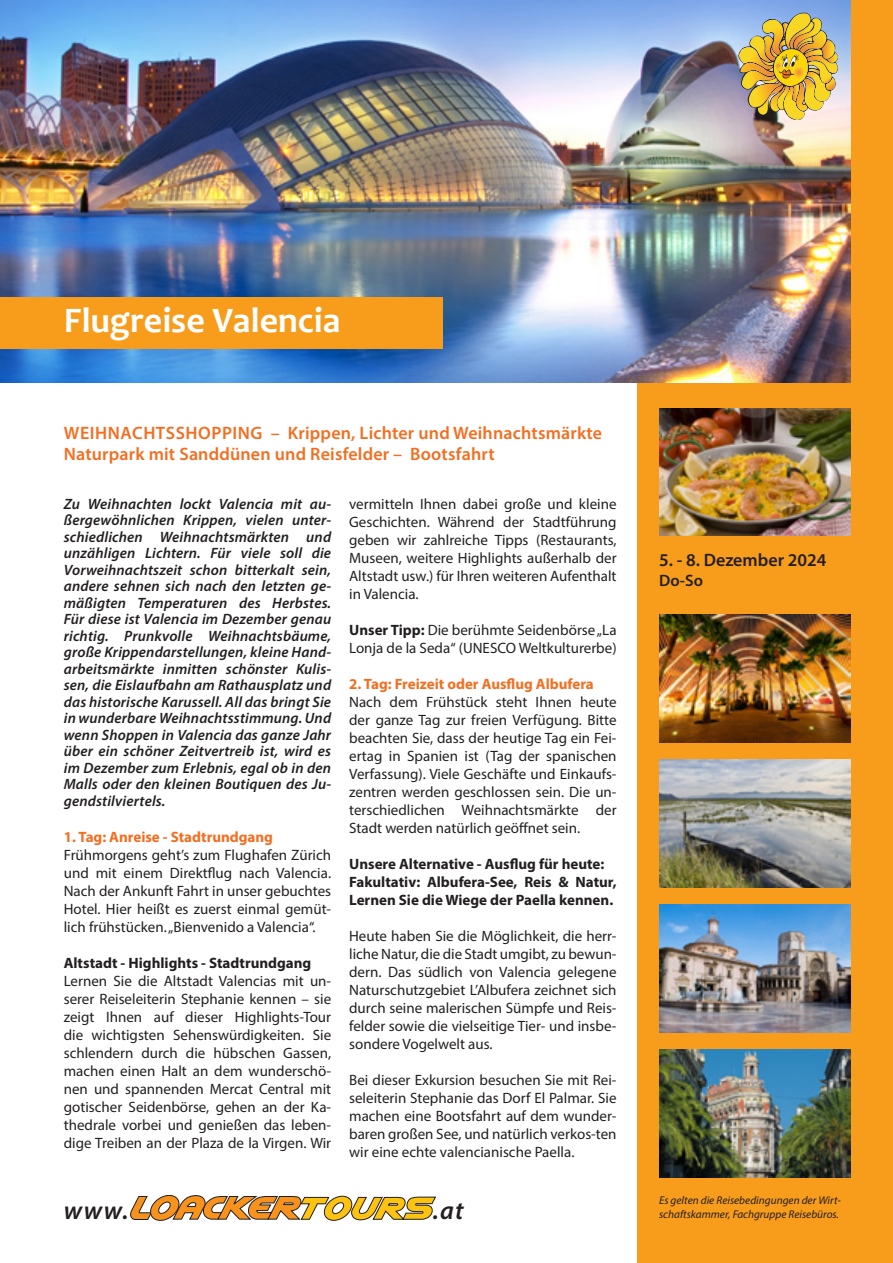
<style>
.page{position:relative;width:893px;height:1263px;background:#fff}
.page>*{position:absolute;margin:0;border:0;box-sizing:border-box;transform-origin:0 0}
.Hauptüberschrift_1{font:700 36px "Candara";color:#fff}
.t1{font:italic 600 25.5px "Myriad Pro";color:#231f20}
.t2{font:600 18px "Myriad Pro";letter-spacing:.01em;color:#f36e21}
.t3{font:600 18px "Myriad Pro";color:#231f20}
.t4{font:600 16.5px "Myriad Pro";color:#231f20}
.t5{font:15px/18px "Myriad Pro";color:#231f20;text-align:justify}
.t6{font:italic 600 15px/16.5px "Myriad Pro";letter-spacing:.01em;color:#231f20;text-align:justify}
.t7{font:700 15px/18px "Myriad Pro";color:#231f20}
.t8{font:700 15px "Myriad Pro";color:#f36e21}
.t9{font:italic 11.25px/13.5px "Myriad Pro";color:#231f20}
.s1{font-weight:700}
</style>
<div class="page">
<div style="left:638px;top:0;width:255px;height:1263px;background:#f89c1c"></div>
<img style="left:0;top:0;width:850px;height:383px">
<svg style="left:130px;top:1195px;width:306px;height:26px"></svg>
<div style="left:0;top:298px;width:442px;height:51px;background:#f89c1c"></div>
<img style="left:659px;top:408px;width:191px;height:128px">
<img style="left:659px;top:614px;width:191px;height:128px">
<img style="left:659px;top:760px;width:191px;height:127px">
<img style="left:659px;top:905px;width:191px;height:127px">
<img style="left:659px;top:1050px;width:191px;height:127px">
<img style="left:738px;top:13px;width:100px;height:107px">
<p class="Hauptüberschrift_1" style="left:64px;top:298px;width:278px">Flugreise Valencia</p>
<p class="t2" style="left:64px;top:421px;width:540px">WEIHNACHTSSHOPPING – Krippen, Lichter und Weihnachtsmärkte</p>
<p class="t2" style="left:64px;top:443px;width:433px">Naturpark mit Sanddünen und Reisfelder – Bootsfahrt</p>
<p class="t6" style="left:64px;top:495px;width:269px">Zu Weihnachten lockt Valencia mit au&shy;ßergewöhnlichen Krippen, vielen unter&shy;schiedlichen Weihnachtsmärkten und unzähligen Lichtern. Für viele soll die Vorweihnachtszeit schon bitterkalt sein, andere sehnen sich nach den letzten ge&shy;mäßigten Temperaturen des Herbstes.<br>Für diese ist Valencia im Dezember genau richtig. Prunkvolle Weihnachtsbäume, große Krippendarstellungen, kleine Hand&shy;arbeitsmärkte inmitten schönster Kulis&shy;sen, die Eislaufbahn am Rathausplatz und das historische Karussell. All das bringt Sie in wunderbare Weihnachtsstimmung. Und wenn Shoppen in Valencia das ganze Jahr über ein schöner Zeitvertreib ist, wird es im Dezember zum Erlebnis, egal ob in den Malls oder den kleinen Boutiquen des Ju&shy;gendstilviertels.</p>
<p class="t8" style="left:64px;top:827px;width:211px">1. Tag: Anreise - Stadtrundgang</p>
<p class="t5" style="left:64px;top:845px;width:269px">Frühmorgens geht’s zum Flughafen Zürich und mit einem Direktflug nach Valencia.<br>Nach der Ankunft Fahrt in unser gebuchtes Hotel. Hier heißt es zuerst einmal gemüt&shy;lich frühstücken. „Bienvenido a Valencia“.</p>
<p class="t7" style="left:64px;top:953px;width:249px">Altstadt - Highlights - Stadtrundgang</p>
<p class="t5" style="left:64px;top:971px;width:269px">Lernen Sie die Altstadt Valencias mit un&shy;serer Reiseleiterin Stephanie kennen – sie zeigt Ihnen auf dieser Highlights-Tour die wichtigsten Sehenswürdigkeiten. Sie schlendern durch die hübschen Gassen, machen einen Halt an dem wunderschö&shy;nen und spannenden Mercat Central mit gotischer Seidenbörse, gehen an der Ka&shy;thedrale vorbei und genießen das leben&shy;dige Treiben an der Plaza de la Virgen. Wir</p>
<p class="t5" style="left:349px;top:494px;width:269px">vermitteln Ihnen dabei große und kleine Geschichten. Während der Stadtführung geben wir zahlreiche Tipps (Restaurants, Museen, weitere Highlights außerhalb der Altstadt usw.) für Ihren weiteren Aufenthalt in Valencia.</p>
<p class="t5" style="left:349px;top:620px;width:269px"><span class="s1">Unser Tipp:</span> Die berühmte Seidenbörse „La<br>Lonja de la Seda“ (UNESCO Weltkulturerbe)</p>
<p class="t8" style="left:349px;top:674px;width:246px">2. Tag: Freizeit oder Ausflug Albufera</p>
<p class="t5" style="left:349px;top:692px;width:269px">Nach dem Frühstück steht Ihnen heute der ganze Tag zur freien Verfügung. Bitte beachten Sie, dass der heutige Tag ein Fei&shy;ertag in Spanien ist (Tag der spanischen Verfassung). Viele Geschäfte und Einkaufs&shy;zentren werden geschlossen sein. Die un&shy;terschiedlichen Weihnachtsmärkte der Stadt werden natürlich geöffnet sein.</p>
<p class="t7" style="left:349px;top:854px;width:257px">Unsere Alternative - Ausflug für heute:</p>
<p class="t7" style="left:349px;top:872px;width:269px">Fakultativ: Albufera-See, Reis &amp; Natur,<br>Lernen Sie die Wiege der Paella kennen.</p>
<p class="t5" style="left:349px;top:926px;width:269px">Heute haben Sie die Möglichkeit, die herr&shy;liche Natur, die die Stadt umgibt, zu bewun&shy;dern. Das südlich von Valencia gelegene Naturschutzgebiet L’Albufera zeichnet sich durch seine malerischen Sümpfe und Reis&shy;felder sowie die vielseitige Tier- und insbe&shy;sondere Vogelwelt aus.</p>
<p class="t5" style="left:349px;top:1070px;width:269px">Bei dieser Exkursion besuchen Sie mit Rei&shy;seleiterin Stephanie das Dorf El Palmar. Sie machen eine Bootsfahrt auf dem wunder&shy;baren großen See, und natürlich verkos-ten wir eine echte valencianische Paella.</p>
<p class="t1" style="left:64px;top:1194px;width:66px">www.</p>
<p class="t1" style="left:433px;top:1194px;width:32px">.at</p>
<p class="t3" style="left:659px;top:549px;width:169px">5. - 8. Dezember 2024</p>
<p class="t4" style="left:659px;top:570px;width:45px">Do-So</p>
<p class="t9" style="left:659px;top:1193px;width:183px">Es gelten die Reisebedingungen der Wirt&shy;schaftskammer, Fachgruppe Reisebüros.</p>
</div>
